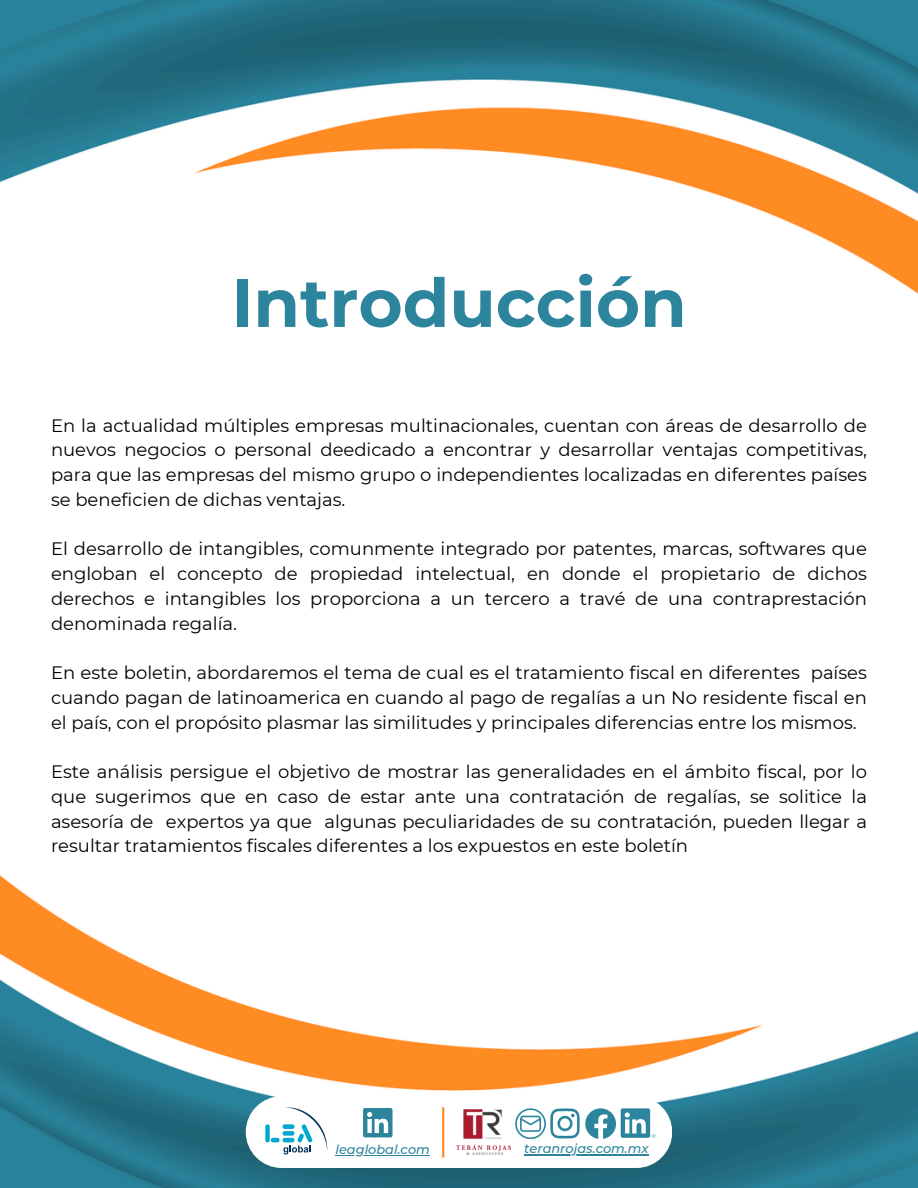
<style>
.page{position:relative;width:918px;height:1188px;background:#fff}
.page>*{position:absolute;margin:0;border:0;box-sizing:border-box;transform-origin:0 0}
.t1{font:700 67.5px "Montserrat";color:#2c859d}
.t2{font:18px/24.8px "Montserrat";color:#000;text-align:justify}
.t3{font:italic 500 12.9px "Montserrat";color:#2c859d}
</style>
<div class="page">
<img style="left:0;top:0;width:918px;height:1188px">
<div style="left:246px;top:1096px;width:426px;height:72px;background:#fff;border-radius:36px"></div>
<svg style="left:363px;top:1108px;width:30px;height:29px"></svg>
<hr style="left:442px;top:1107px;width:2px;height:51px;background:#fe8c26">
<svg style="left:265px;top:1107px;width:62px;height:47px"></svg>
<img style="left:457px;top:1110px;width:54px;height:45px">
<hr style="left:335px;top:1155px;width:95px;height:1px;background:#2c859d">
<svg style="left:515px;top:1108px;width:31px;height:31px"></svg>
<img style="left:550px;top:1108px;width:30px;height:31px">
<hr style="left:524px;top:1154px;width:125px;height:1px;background:#2c859d">
<svg style="left:585px;top:1108px;width:70px;height:31px"></svg>
<h1 class="t1" style="left:231px;top:262px;width:457px">Introducción</h1>
<h2 class="t2" style="left:51px;top:413px;width:817px">En la actualidad múltiples empresas multinacionales, cuentan con áreas de desarrollo de nuevos negocios o personal deedicado a encontrar y desarrollar ventajas competitivas, para que las empresas del mismo grupo o independientes localizadas en diferentes países se beneficien de dichas ventajas.</h2>
<h2 class="t2" style="left:51px;top:537px;width:817px">El desarrollo de intangibles, comunmente integrado por patentes, marcas, softwares que engloban el concepto de propiedad intelectual, en donde el propietario de dichos derechos e intangibles los proporciona a un tercero a travé de una contraprestación denominada regalía.</h2>
<h2 class="t2" style="left:51px;top:660px;width:817px">En este boletin, abordaremos el tema de cual es el tratamiento fiscal en diferentes países cuando pagan de latinoamerica en cuando al pago de regalías a un No residente fiscal en el país, con el propósito plasmar las similitudes y principales diferencias entre los mismos.</h2>
<h2 class="t2" style="left:51px;top:759px;width:817px">Este análisis persigue el objetivo de mostrar las generalidades en el ámbito fiscal, por lo que sugerimos que en caso de estar ante una contratación de regalías, se solitice la asesoría de expertos ya que algunas peculiaridades de su contratación, pueden llegar a resultar tratamientos fiscales diferentes a los expuestos en este boletín</h2>
<p class="t3" style="left:335px;top:1141px;width:96px">leaglobal.com</p>
<p class="t3" style="left:524px;top:1140px;width:126px">teranrojas.com.mx</p>
</div>
